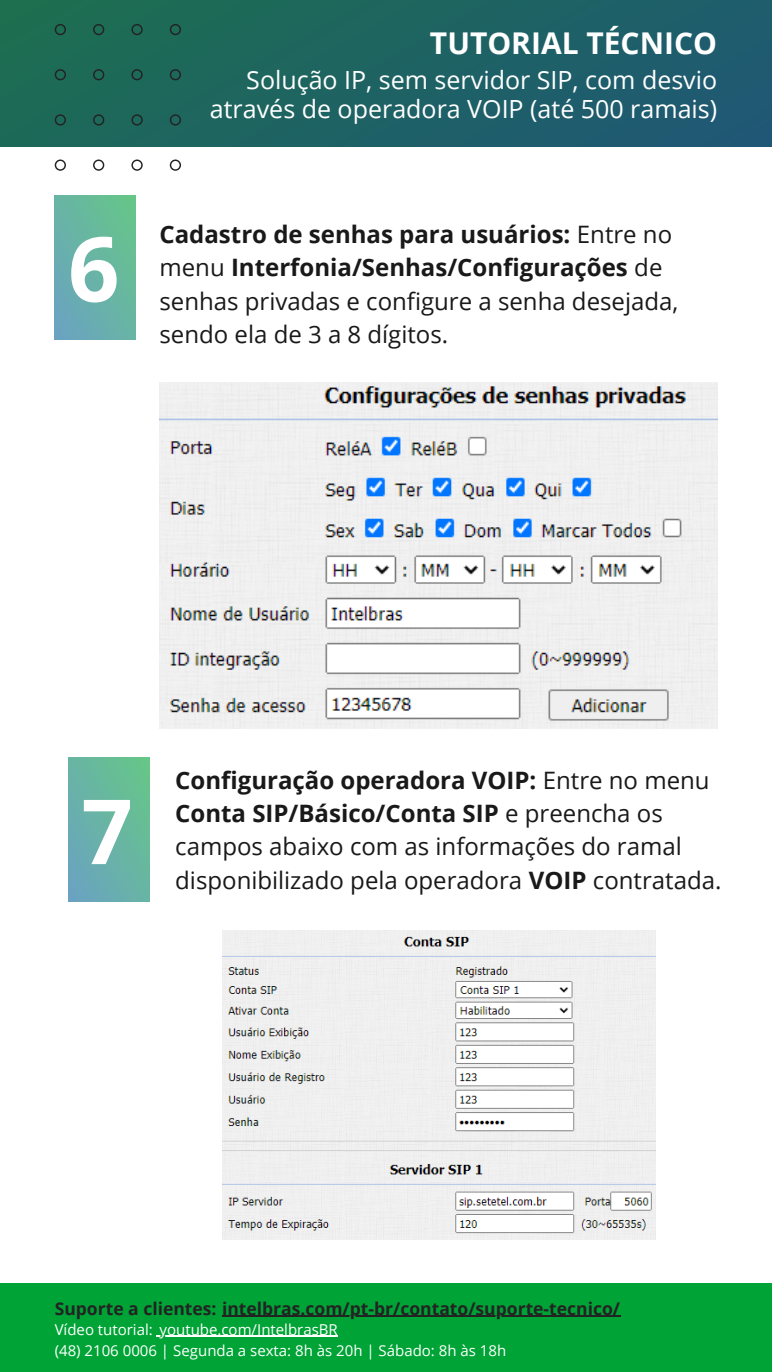
<style>
.page{position:relative;width:772px;height:1372px;background:#fff}
.page>*{position:absolute;margin:0;border:0;box-sizing:border-box;transform-origin:0 0}
.t1{font:700 90px "Open Sans";color:#fff}
.t2{font:700 30px "Open Sans";color:#fff}
.t3{font:25px/28.5px "Open Sans";color:#fff;text-align:right}
.t4{font:24px/33.4px "Open Sans";color:#191919}
.t5{font:700 17.5px "Open Sans";color:#232323}
.t6{font:15px "Open Sans";color:#fff}
.s1{font-weight:700}
</style>
<div class="page">
<div style="left:0;top:0;width:771px;height:146px;background:linear-gradient(to right,#1d6e51,#1f5972)"></div>
<svg style="left:55px;top:24px;width:126px;height:147px;background:#3f7d6f"></svg>
<div style="left:0;top:1283px;width:771px;height:89px;background:#00a335"></div>
<svg style="left:55px;top:195px;width:81px;height:144px;background:#67b4a4"></svg>
<img style="left:159px;top:382px;width:558px;height:347px">
<svg style="left:68px;top:757px;width:81px;height:144px;background:#67b4a4"></svg>
<img style="left:222px;top:931px;width:433px;height:308px">
<hr style="left:222px;top:1315px;width:398px;height:2px;background:#232323">
<hr style="left:159px;top:1335px;width:179px;height:2px;background:#fff">
<p class="t2" style="left:430px;top:22px;width:288px">TUTORIAL TÉCNICO</p>
<p class="t1" style="left:68px;top:205px;width:53px">6</p>
<h2 class="t3" style="left:210px;top:66px;width:508px">Solução IP, sem servidor SIP, com desvio através de operadora VOIP (até 500 ramais)</h2>
<h2 class="t4" style="left:159px;top:217px;width:520px"><span class="s1">Cadastro de senhas para usuários:</span> Entre no menu <span class="s1">Interfonia/Senhas/Configurações</span> de senhas privadas e configure a senha desejada, sendo ela de 3 a 8 dígitos.</h2>
<h3 class="t1" style="left:81px;top:768px;width:53px">7</h3>
<h3 class="t4" style="left:175px;top:763px;width:535px"><span class="s1">Configuração operadora VOIP:</span> Entre no menu<br><span class="s1">Conta SIP/Básico/Conta SIP</span> e preencha os campos abaixo com as informações do ramal</h3>
<h3 class="t4" style="left:175px;top:863px;width:547px">disponibilizado pela operadora <span class="s1">VOIP</span> contratada.</h3>
<p class="t5" style="left:55px;top:1296px;width:566px">Suporte a clientes: intelbras.com/pt-br/contato/suporte-tecnico/</p>
<p class="t6" style="left:55px;top:1318px;width:284px">Vídeo tutorial: youtube.com/IntelbrasBR</p>
<p class="t6" style="left:55px;top:1339px;width:453px">(48) 2106 0006 | Segunda a sexta: 8h às 20h | Sábado: 8h às 18h</p>
</div>
